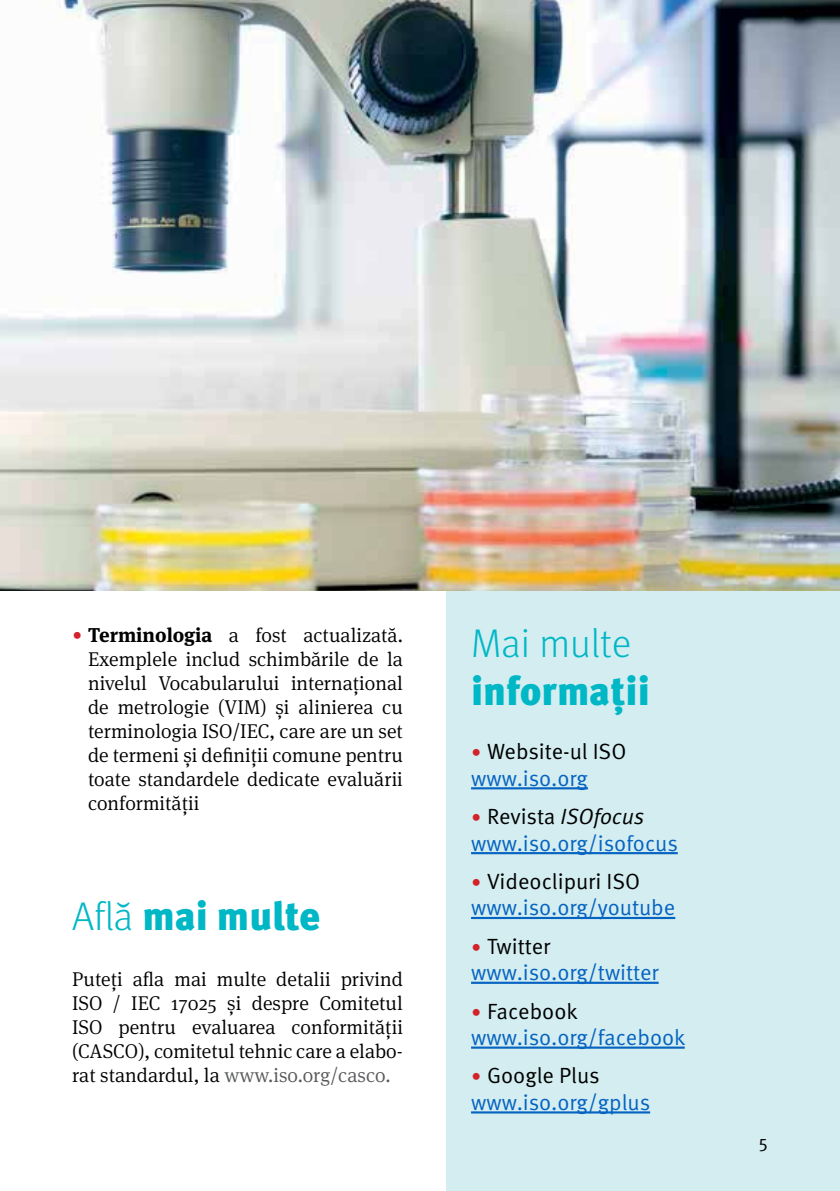
<style>
.page{position:relative;width:840px;height:1191px;background:#fff}
.page>*{position:absolute;margin:0;border:0;box-sizing:border-box;transform-origin:0 0}
.t1{font:900 40px "Meta Pro";color:#00b7c6}
.t2{font:300 40px "Meta Pro";color:#00b7c6}
.t3{font:22px/26.4px "Meta Pro Norm";color:#0563c1}
.t4{font:22px/26.4px "Meta Pro Norm";color:#000}
.t5{font:22px "Meta Pro Norm Ita";color:#000}
.t6{font:300 20px/24px "Meta Serif Pro";color:#000;text-align:justify}
.t7{font:18px "Meta Pro Norm";color:#000}
.s1{color:#d2232a}
.s2{font-weight:700}
.s3{font-weight:300}
.s4{color:#58595b}
.s5{font-family:"Meta Serif Pro";font-weight:300;font-size:20px;color:#d2232a}
.s6{color:#0563c1}
.s7{font-family:"Meta Pro Norm"}
.s8{color:#000}
</style>
<div class="page">
<div style="left:446px;top:558px;width:393px;height:633px;background:#d3edf0"></div>
<img style="left:0;top:0;width:839px;height:591px">
<hr style="left:471px;top:787px;width:116px;height:2px;background:#0563c1">
<hr style="left:471px;top:852px;width:206px;height:2px;background:#0563c1">
<hr style="left:471px;top:917px;width:204px;height:2px;background:#0563c1">
<hr style="left:471px;top:981px;width:187px;height:3px;background:#0563c1">
<hr style="left:471px;top:1046px;width:213px;height:2px;background:#0563c1">
<hr style="left:471px;top:1111px;width:178px;height:2px;background:#0563c1">
<p class="t6" style="left:88px;top:622px;width:316px;text-indent:-16px"><span class="s1">•</span> <span class="s2">Terminologia</span> a fost actualizată.<br>Exemplele includ schimbările de la nivelul Vocabularului internațional de metrologie (VIM) și alinierea cu terminologia ISO/IEC, care are un set de termeni și definiții comune pentru toate standardele dedicate evaluării conformității</p>
<h1 class="t1" style="left:72px;top:884px;width:250px"><span class="s3">Află</span> mai multe</h1>
<p class="t6" style="left:72px;top:966px;width:332px">Puteți afla mai multe detalii privind ISO / IEC 17025 și despre Comitetul ISO pentru evaluarea conformității (CASCO), comitetul tehnic care a elabo&shy;rat standardul, la <span class="s4">www.iso.org/casco.</span></p>
<h1 class="t2" style="left:471px;top:614px;width:161px">Mai multe</h1>
<h1 class="t1" style="left:471px;top:659px;width:180px">informații</h1>
<p class="t4" style="left:471px;top:737px;width:157px"><span class="s5">•</span> Website-ul ISO <span class="s6">www.iso.org</span></p>
<p class="t5" style="left:471px;top:800px;width:175px"><span class="s5">•</span> <span class="s7">Revista</span> ISOfocus</p>
<p class="t3" style="left:471px;top:828px;width:208px">www.iso.org/isofocus</p>
<p class="t3" style="left:471px;top:866px;width:205px"><span class="s5">•</span> <span class="s8">Videoclipuri ISO </span>www.iso.org/youtube</p>
<p class="t3" style="left:471px;top:931px;width:189px"><span class="s5">•</span> <span class="s8">Twitter </span>www.iso.org/twitter</p>
<p class="t3" style="left:471px;top:996px;width:216px"><span class="s5">•</span> <span class="s8">Facebook </span>www.iso.org/facebook</p>
<p class="t3" style="left:471px;top:1061px;width:181px"><span class="s5">•</span> <span class="s8">Google Plus </span>www.iso.org/gplus</p>
<p class="t7" style="left:758px;top:1128px;width:11px">5</p>
</div>
